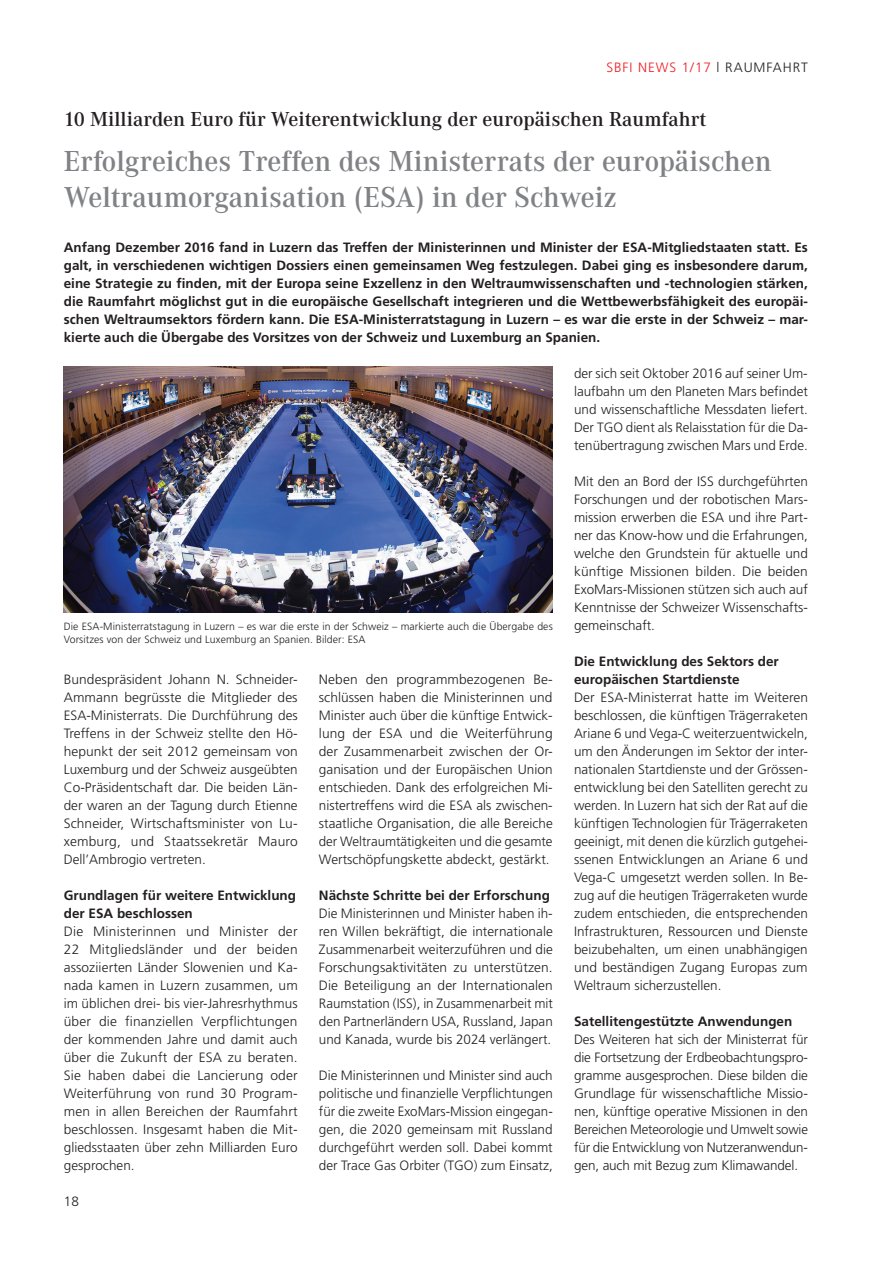
<style>
.page{position:relative;width:893px;height:1263px;background:#fff}
.page>*{position:absolute;margin:0;border:0;box-sizing:border-box;transform-origin:0 0}
.t1{font:30px/36px "Corporate ATOT Dem";color:#808285}
.t2{font:21px "Corporate ATOT Dem";color:#231f20}
.t3{font:300 13.5px/18px "Frutiger LT Std";color:#231f20;text-align:justify}
.t4{font:700 13.5px/18px "Frutiger LT Std";color:#231f20}
.t5{font:300 13.5px "Frutiger LT Std";letter-spacing:.07em;color:#ee1d23}
.t6{font:300 10.5px/13.5px "Frutiger LT Std";letter-spacing:.01em;color:#231f20}
.s1{color:#ee1d23}
</style>
<div class="page">
<img style="left:64px;top:367px;width:489px;height:245px">
<p class="t5" style="left:606px;top:60px;width:52px">SBFI News</p>
<p class="t3" style="left:682px;top:59px;width:58px"><span class="s1">1/17</span> l Raumfahrt</p>
<h2 class="t2" style="left:64px;top:108px;width:644px">10 Milliarden Euro für Weiterentwicklung der europäischen Raumfahrt</h2>
<h1 class="t1" style="left:64px;top:143px;width:709px">Erfolgreiches Treffen des Ministerrats der europäischen<br>Weltraumorganisation (ESA) in der Schweiz</h1>
<p class="t4" style="left:64px;top:238px;width:746px;text-align:justify">Anfang Dezember 2016 fand in Luzern das Treffen der Ministerinnen und Minister der ESA-Mitgliedstaaten statt. Es galt, in verschiedenen wichtigen Dossiers einen gemeinsamen Weg festzulegen. Dabei ging es insbesondere darum, eine Strategie zu finden, mit der Europa seine Exzellenz in den Weltraumwissenschaften und -technologien stärken, die Raumfahrt möglichst gut in die europäische Gesellschaft integrieren und die Wettbewerbsfähigkeit des europäi&shy;schen Weltraumsektors fördern kann. Die ESA-Ministerratstagung in Luzern – es war die erste in der Schweiz – mar&shy;kierte auch die Übergabe des Vorsitzes von der Schweiz und Luxemburg an Spanien.</p>
<p class="t6" style="left:64px;top:620px;width:490px">Die ESA-Ministerratstagung in Luzern – es war die erste in der Schweiz – markierte auch die Übergabe des<br>Vorsitzes von der Schweiz und Luxemburg an Spanien. Bilder: ESA</p>
<p class="t3" style="left:64px;top:671px;width:236px">Bundespräsident Johann N. Schneider-Ammann begrüsste die Mitglieder des ESA-Ministerrats. Die Durchführung des Treffens in der Schweiz stellte den Hö&shy;hepunkt der seit 2012 gemeinsam von Luxemburg und der Schweiz ausgeübten Co-Präsidentschaft dar. Die beiden Län&shy;der waren an der Tagung durch Etienne Schneider, Wirtschaftsminister von Lu&shy;xemburg, und Staatssekretär Mauro Dell’Ambrogio vertreten.</p>
<p class="t4" style="left:64px;top:886px;width:234px">Grundlagen für weitere Entwicklung der ESA beschlossen</p>
<p class="t3" style="left:64px;top:923px;width:236px">Die Ministerinnen und Minister der 22 Mitgliedsländer und der beiden assoziierten Länder Slowenien und Ka&shy;nada kamen in Luzern zusammen, um im üblichen drei- bis vier-Jahresrhythmus über die finanziellen Verpflichtungen der kommenden Jahre und damit auch über die Zukunft der ESA zu beraten.<br>Sie haben dabei die Lancierung oder Weiterführung von rund 30 Program&shy;men in allen Bereichen der Raumfahrt beschlossen. Insgesamt haben die Mit&shy;gliedsstaaten über zehn Milliarden Euro gesprochen.</p>
<p class="t3" style="left:319px;top:671px;width:235px">Neben den programmbezogenen Be&shy;schlüssen haben die Ministerinnen und Minister auch über die künftige Entwick&shy;lung der ESA und die Weiterführung der Zusammenarbeit zwischen der Or&shy;ganisation und der Europäischen Union entschieden. Dank des erfolgreichen Mi&shy;nistertreffens wird die ESA als zwischen&shy;staatliche Organisation, die alle Bereiche der Weltraumtätigkeiten und die gesamte Wertschöpfungskette abdeckt, gestärkt.</p>
<p class="t4" style="left:319px;top:886px;width:233px">Nächste Schritte bei der Erforschung</p>
<p class="t3" style="left:319px;top:905px;width:235px">Die Ministerinnen und Minister haben ih&shy;ren Willen bekräftigt, die internationale Zusammenarbeit weiterzuführen und die Forschungsaktivitäten zu unterstützen.<br>Die Beteiligung an der Internationalen Raumstation (ISS), in Zusammenarbeit mit den Partnerländern USA, Russland, Japan und Kanada, wurde bis 2024 verlängert.</p>
<p class="t3" style="left:319px;top:1067px;width:235px">Die Ministerinnen und Minister sind auch politische und finanzielle Verpflichtungen für die zweite ExoMars-Mission eingegan&shy;gen, die 2020 gemeinsam mit Russland durchgeführt werden soll. Dabei kommt der Trace Gas Orbiter (TGO) zum Einsatz,</p>
<p class="t3" style="left:64px;top:1193px;width:17px">18</p>
<p class="t3" style="left:574px;top:365px;width:235px">der sich seit Oktober 2016 auf seiner Um&shy;laufbahn um den Planeten Mars befindet und wissenschaftliche Messdaten liefert.<br>Der TGO dient als Relaisstation für die Da&shy;tenübertragung zwischen Mars und Erde.</p>
<p class="t3" style="left:574px;top:473px;width:235px">Mit den an Bord der ISS durchgeführten Forschungen und der robotischen Mars&shy;mission erwerben die ESA und ihre Part&shy;ner das Know-how und die Erfahrungen, welche den Grundstein für aktuelle und künftige Missionen bilden. Die beiden ExoMars-Missionen stützen sich auch auf Kenntnisse der Schweizer Wissenschafts&shy;gemeinschaft.</p>
<p class="t4" style="left:574px;top:652px;width:206px">Die Entwicklung des Sektors der europäischen Startdienste</p>
<p class="t3" style="left:574px;top:689px;width:235px">Der ESA-Ministerrat hatte im Weiteren beschlossen, die künftigen Trägerraketen Ariane 6 und Vega-C weiterzuentwickeln, um den Änderungen im Sektor der inter&shy;nationalen Startdienste und der Grössen&shy;entwicklung bei den Satelliten gerecht zu werden. In Luzern hat sich der Rat auf die künftigen Technologien für Trägerraketen geeinigt, mit denen die kürzlich gutgehei&shy;ssenen Entwicklungen an Ariane 6 und Vega-C umgesetzt werden sollen. In Be&shy;zug auf die heutigen Trägerraketen wurde zudem entschieden, die entsprechenden Infrastrukturen, Ressourcen und Dienste beizubehalten, um einen unabhängigen und beständigen Zugang Europas zum Weltraum sicherzustellen.</p>
<p class="t4" style="left:574px;top:1012px;width:220px">Satellitengestützte Anwendungen</p>
<p class="t3" style="left:574px;top:1031px;width:235px">Des Weiteren hat sich der Ministerrat für die Fortsetzung der Erdbeobachtungspro&shy;gramme ausgesprochen. Diese bilden die Grundlage für wissenschaftliche Missio&shy;nen, künftige operative Missionen in den Bereichen Meteorologie und Umwelt sowie für die Entwicklung von Nutzeranwendun&shy;gen, auch mit Bezug zum Klimawandel.</p>
</div>
